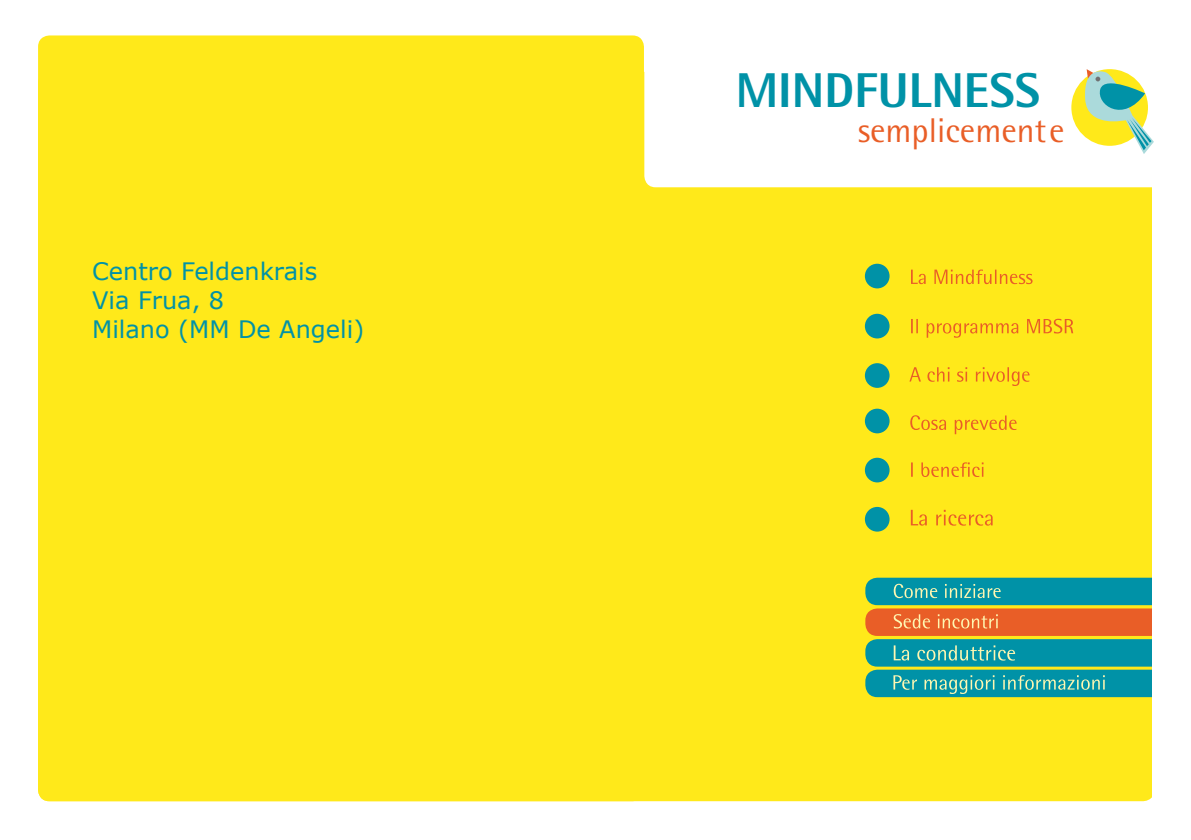
<style>
.page{position:relative;width:1191px;height:840px;background:#fff}
.page>*{position:absolute;margin:0;border:0;box-sizing:border-box;transform-origin:0 0}
.t1{font:800 48.8px "Rotis Semi Sans Std";color:#0092a7}
.t2{font:34.2px "Rotis Semi Sans Std";color:#e95e27}
.t3{font:24px/28.8px "Verdana";color:#0092a7}
</style>
<div class="page">
<div style="left:38px;top:72px;width:1116px;height:728px;background:#ffe91a;border-radius:11px"></div>
<div style="left:38px;top:35px;width:606px;height:765px;background:#ffe91a;border-radius:11px"></div>
<div style="left:644px;top:0;width:528px;height:187px;background:#fff;border-radius:11px"></div>
<div style="left:1071px;top:69px;width:77px;height:77px;background:#ffe91a;border-radius:50%"></div>
<svg style="left:1083px;top:69px;width:70px;height:85px"></svg>
<div style="left:865px;top:669px;width:306px;height:27px;background:#0092a7;border-radius:12px"></div>
<div style="left:865px;top:608px;width:306px;height:27px;background:#e95e27;border-radius:12px"></div>
<div style="left:865px;top:638px;width:306px;height:28px;background:#0092a7;border-radius:12px"></div>
<svg style="left:893px;top:614px;width:104px;height:14px"></svg>
<div style="left:865px;top:577px;width:306px;height:28px;background:#0092a7;border-radius:12px"></div>
<svg style="left:893px;top:583px;width:107px;height:14px"></svg>
<div style="left:1152px;top:178px;width:39px;height:661px;background:#fff"></div>
<svg style="left:911px;top:462px;width:72px;height:14px"></svg>
<svg style="left:910px;top:415px;width:106px;height:19px"></svg>
<svg style="left:909px;top:367px;width:120px;height:19px"></svg>
<svg style="left:911px;top:318px;width:162px;height:19px"></svg>
<svg style="left:911px;top:269px;width:121px;height:15px"></svg>
<div style="left:865px;top:263px;width:24px;height:25px;background:#0092a7;border-radius:50%"></div>
<div style="left:865px;top:313px;width:24px;height:25px;background:#0092a7;border-radius:50%"></div>
<div style="left:865px;top:363px;width:24px;height:24px;background:#0092a7;border-radius:50%"></div>
<div style="left:865px;top:408px;width:24px;height:25px;background:#0092a7;border-radius:50%"></div>
<div style="left:865px;top:457px;width:24px;height:25px;background:#0092a7;border-radius:50%"></div>
<div style="left:865px;top:506px;width:24px;height:25px;background:#0092a7;border-radius:50%"></div>
<svg style="left:910px;top:509px;width:82px;height:16px"></svg>
<svg style="left:893px;top:675px;width:211px;height:18px"></svg>
<svg style="left:893px;top:645px;width:122px;height:15px"></svg>
<p class="t3" style="left:92px;top:256px;width:273px">Centro Feldenkrais<br>Via Frua, 8<br>Milano (MM De Angeli)</p>
<h1 class="t1" style="left:735px;top:60px;width:306px">MINDFULNESS</h1>
<h2 class="t2" style="left:858px;top:110px;width:208px">semplicemente</h2>
</div>
